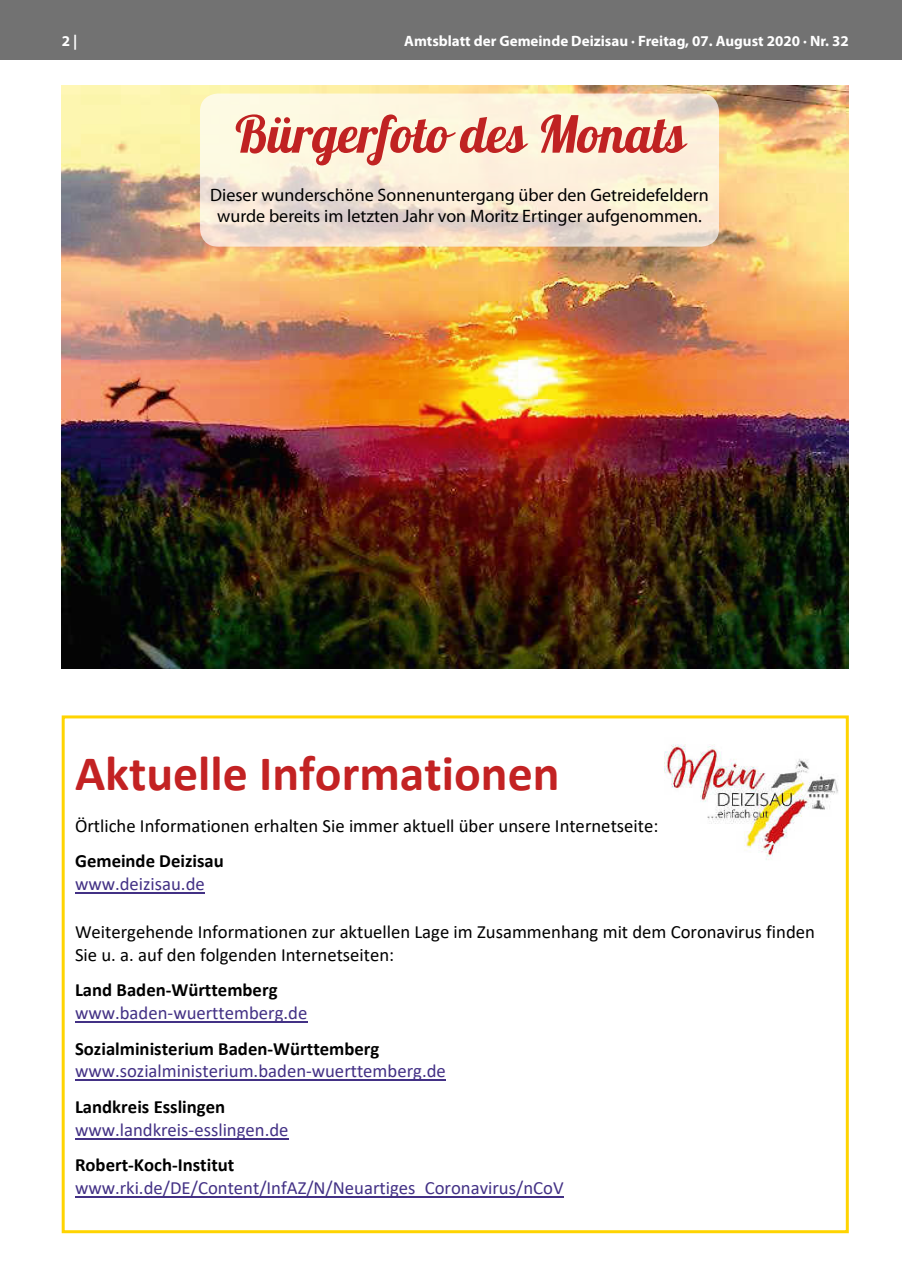
<style>
.page{position:relative;width:902px;height:1280px;background:#fff}
.page>*{position:absolute;margin:0;border:0;box-sizing:border-box;transform-origin:0 0}
.t1{font:51px "Lobster 1.4";color:#c02222}
.t2{font:700 49.8px "Calibri";color:#c32223}
.t3{font:18.75px/22.8px "Calibri";color:#000}
.t4{font:18.75px "Calibri";color:#433185}
.t5{font:700 18.75px "Calibri";color:#000}
.t6{font:18px/21px "Myriad Pro";color:#000;text-align:center}
.t7{font:700 15px "Myriad Pro";color:#fff}
</style>
<div class="page">
<div style="left:0;top:0;width:901px;height:60px;background:#727272"></div>
<img style="left:665px;top:744px;width:173px;height:116px">
<hr style="left:75px;top:892px;width:130px;height:1px;background:#433185">
<hr style="left:75px;top:1021px;width:232px;height:1px;background:#433185">
<hr style="left:75px;top:1079px;width:371px;height:2px;background:#433185">
<hr style="left:75px;top:1138px;width:213px;height:1px;background:#433185">
<hr style="left:75px;top:1196px;width:488px;height:1px;background:#433185">
<div style="left:62px;top:715px;width:786px;height:518px;border:3px solid #ffd400"></div>
<img style="left:62px;top:85px;width:786px;height:584px">
<svg style="left:200px;top:94px;width:519px;height:153px;background:#f7ecd8"></svg>
<p class="t7" style="left:62px;top:31px;width:17px">2 |</p>
<p class="t7" style="left:404px;top:31px;width:446px">Amtsblatt der Gemeinde Deizisau · Freitag, 07. August 2020 · Nr. 32</p>
<h1 class="t1" style="left:235px;top:102px;width:452px">Bürgerfoto des Monats</h1>
<p class="t6" style="left:210px;top:184px;width:500px">Dieser wunderschöne Sonnenuntergang über den Getreidefeldern wurde bereits im letzten Jahr von Moritz Ertinger aufgenommen.</p>
<h2 class="t2" style="left:75px;top:739px;width:486px">Aktuelle Informationen</h2>
<p class="t3" style="left:75px;top:814px;width:585px">Örtliche Informationen erhalten Sie immer aktuell über unsere Internetseite:</p>
<p class="t5" style="left:75px;top:847px;width:150px">Gemeinde Deizisau</p>
<p class="t4" style="left:75px;top:871px;width:131px">www.deizisau.de</p>
<p class="t3" style="left:75px;top:920px;width:741px">Weitergehende Informationen zur aktuellen Lage im Zusammenhang mit dem Coronavirus finden<br>Sie u. a. auf den folgenden Internetseiten:</p>
<p class="t5" style="left:75px;top:977px;width:204px">Land Baden-Württemberg</p>
<p class="t4" style="left:75px;top:1000px;width:234px">www.baden-wuerttemberg.de</p>
<p class="t5" style="left:75px;top:1035px;width:306px">Sozialministerium Baden-Württemberg</p>
<p class="t4" style="left:75px;top:1058px;width:372px">www.sozialministerium.baden-wuerttemberg.de</p>
<p class="t5" style="left:75px;top:1093px;width:152px">Landkreis Esslingen</p>
<p class="t4" style="left:75px;top:1116px;width:215px">www.landkreis-esslingen.de</p>
<p class="t5" style="left:75px;top:1152px;width:161px">Robert-Koch-Institut</p>
<p class="t4" style="left:75px;top:1175px;width:490px">www.rki.de/DE/Content/InfAZ/N/Neuartiges_Coronavirus/nCoV</p>
</div>
